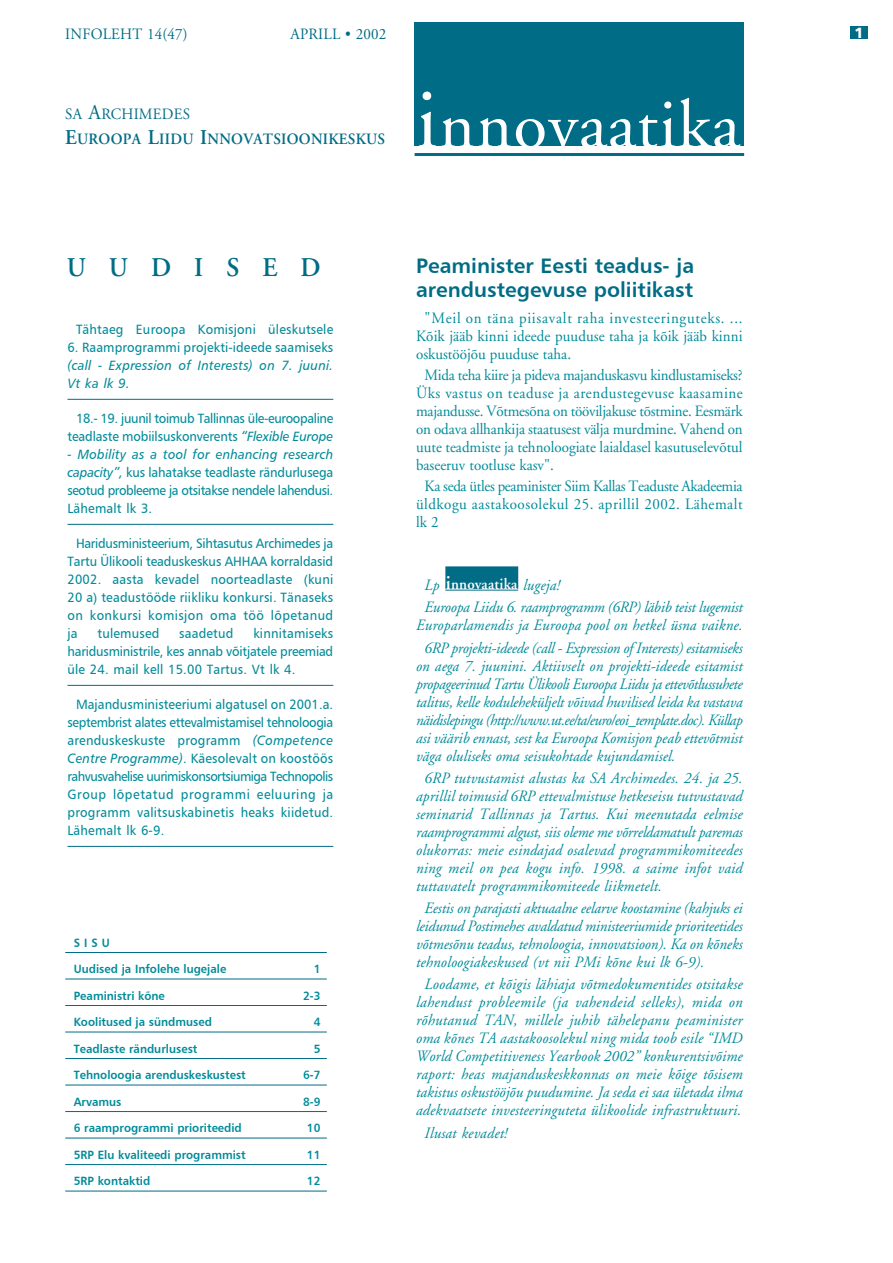
<style>
.page{position:relative;width:893px;height:1263px;background:#fff}
.page>*{position:absolute;margin:0;border:0;box-sizing:border-box;transform-origin:0 0}
.t1{font:69px "Adobe Garamond";letter-spacing:.015em;color:#fff}
.t2{font:600 27px "Adobe Garamond";letter-spacing:.9em;color:#006c85;scale:.95 1}
.t3{font:21px/24px "Humanist 777 BT Bold B";color:#006c85}
.t4{font:italic 15.75px/18px "Adobe Garamond";letter-spacing:.01em;color:#008b99;text-align:justify;scale:.95 1}
.t5{font:15.75px/18px "Adobe Garamond";color:#008b99;text-align:justify;scale:.95 1}
.t6{font:italic 15.75px/23.4px "Adobe Garamond";letter-spacing:-.015em;color:#008b99;scale:.95 1}
.t7{font:600 15.75px/25.2px "Adobe Garamond";letter-spacing:.015em;color:#006c85;scale:.95 1}
.t8{font:15.75px "Adobe Garamond";letter-spacing:.01em;color:#006c85;scale:.95 1}
.t9{font:15px "Humanist 777 BT Black B";color:#fff}
.t10{font:13.5px/18px "Humanist 777 BT Roman B";letter-spacing:.015em;color:#008b99;text-align:justify;scale:.95 1}
.t11{font:13.5px/18px "Humanist 777 BT Roman B";letter-spacing:-.03em;color:#008b99;text-align:right;scale:.95 1}
.t12{font:13.5px/18px "Humanist 777 BT Italic B";letter-spacing:.015em;color:#008b99;scale:.95 1}
.t13{font:12px "Humanist 777 BT Bold B";color:#008b99;scale:.95 1}
.s1{font-weight:400}
.s2{font-weight:400;font-size:21px}
.s3{font-size:21px}
.s4{font-size:84px}
.s5{font-family:"Humanist 777 BT Italic B"}
.s6{font-weight:600;font-style:normal;font-size:19.5px;color:#fff}
.s7{font-weight:600;font-style:normal;color:#fff}
</style>
<div class="page">
<div style="left:445px;top:566px;width:73px;height:23px;background:#006c85"></div>
<hr style="left:445px;top:590px;width:73px;height:1px;background:#006c85">
<div style="left:850px;top:26px;width:17px;height:13px;background:#006c85"></div>
<div style="left:415px;top:23px;width:329px;height:123px;background:#006c85"></div>
<hr style="left:415px;top:153px;width:329px;height:3px;background:#006c85">
<hr style="left:65px;top:952px;width:262px;height:1px;background:#006c85">
<hr style="left:65px;top:979px;width:262px;height:1px;background:#006c85">
<hr style="left:65px;top:1005px;width:262px;height:1px;background:#006c85">
<hr style="left:65px;top:1032px;width:262px;height:1px;background:#006c85">
<hr style="left:65px;top:1058px;width:262px;height:1px;background:#006c85">
<hr style="left:65px;top:1085px;width:262px;height:1px;background:#006c85">
<hr style="left:65px;top:1111px;width:262px;height:1px;background:#006c85">
<hr style="left:65px;top:1138px;width:262px;height:1px;background:#006c85">
<hr style="left:65px;top:1164px;width:262px;height:1px;background:#006c85">
<hr style="left:65px;top:1191px;width:262px;height:1px;background:#006c85">
<hr style="left:68px;top:399px;width:265px;height:1px;background:#006c85">
<hr style="left:68px;top:524px;width:265px;height:1px;background:#006c85">
<hr style="left:68px;top:685px;width:265px;height:1px;background:#006c85">
<hr style="left:68px;top:846px;width:265px;height:1px;background:#006c85">
<p class="t8" style="left:65px;top:24px;width:130px">INFOLEHT 14(47)</p>
<p class="t8" style="left:291px;top:24px;width:102px">APRILL • 2002</p>
<p class="t9" style="left:855px;top:23px;width:11px">1</p>
<p class="t7" style="left:65px;top:101px;width:338px"><span class="s1">SA</span> <span class="s2">A</span><span class="s1">RCHIMEDES<br></span><span class="s3">E</span>UROOPA <span class="s3">L</span>IIDU <span class="s3">I</span>NNOVATSIOONIKESKUS</p>
<h1 class="t1" style="left:416px;top:83px;width:325px"><span class="s4">i</span>nnovaatika</h1>
<h2 class="t2" style="left:67px;top:251px;width:269px">UUDISED</h2>
<p class="t10" style="left:76px;top:320px;width:272px">Tähtaeg Euroopa Komisjoni üleskutsele</p>
<p class="t10" style="left:68px;top:338px;width:281px">6. Raamprogrammi projekti-ideede saamiseks</p>
<p class="t12" style="left:68px;top:356px;width:281px">(call - Expression of Interests) on 7. juuni.<br>Vt ka lk 9.</p>
<p class="t11" style="left:68px;top:409px;width:281px">18.- 19. juunil toimub Tallinnas üle-euroopaline teadlaste mobiilsuskonverents <span class="s5">“Flexible Europe</span></p>
<p class="t12" style="left:68px;top:445px;width:281px">- Mobility as a tool for enhancing research</p>
<p class="t10" style="left:68px;top:463px;width:281px"><span class="s5">capacity”,</span> kus lahatakse teadlaste rändurlusega seotud probleeme ja otsitakse nendele lahendusi.<br>Lähemalt lk 3.</p>
<p class="t10" style="left:68px;top:534px;width:281px;text-indent:9px">Haridusministeerium, Sihtasutus Archimedes ja Tartu Ülikooli teaduskeskus AHHAA korraldasid 2002. aasta kevadel noorteadlaste (kuni 20 a) teadustööde riikliku konkursi. Tänaseks on konkursi komisjon oma töö lõpetanud ja</p>
<p class="t10" style="left:68px;top:624px;width:281px;text-indent:186px">kinnitamiseks haridusministrile, kes annab võitjatele preemiad üle 24. mail kell 15.00 Tartus. Vt lk 4.</p>
<p class="t10" style="left:68px;top:695px;width:281px;text-indent:9px">Majandusministeeriumi algatusel on 2001.a. septembrist alates ettevalmistamisel tehnoloogia arenduskeskuste programm <span class="s5">(Competence Centre Programme)</span>. Käesolevalt on koostöös rahvusvahelise uurimiskonsortsiumiga Technopolis Group lõpetatud programmi eeluuring ja programm valitsuskabinetis heaks kiidetud.<br>Lähemalt lk 6-9.</p>
<p class="t10" style="left:97px;top:624px;width:67px">tulemused</p>
<p class="t10" style="left:179px;top:624px;width:59px">saadetud</p>
<p class="t13" style="left:74px;top:936px;width:39px">SISU</p>
<p class="t13" style="left:74px;top:962px;width:162px">Uudised ja Infolehe lugejale</p>
<p class="t13" style="left:314px;top:962px;width:9px">1</p>
<p class="t13" style="left:74px;top:989px;width:97px">Peaministri kõne</p>
<p class="t13" style="left:303px;top:989px;width:20px">2-3</p>
<p class="t13" style="left:74px;top:1015px;width:147px">Koolitused ja sündmused</p>
<p class="t13" style="left:314px;top:1015px;width:9px">4</p>
<p class="t13" style="left:74px;top:1042px;width:132px">Teadlaste rändurlusest</p>
<p class="t13" style="left:314px;top:1042px;width:9px">5</p>
<p class="t13" style="left:74px;top:1068px;width:183px">Tehnoloogia arenduskeskustest</p>
<p class="t13" style="left:303px;top:1068px;width:20px">6-7</p>
<p class="t13" style="left:74px;top:1095px;width:52px">Arvamus</p>
<p class="t13" style="left:303px;top:1095px;width:20px">8-9</p>
<p class="t13" style="left:74px;top:1121px;width:178px">6 raamprogrammi prioriteedid</p>
<p class="t13" style="left:307px;top:1121px;width:16px">10</p>
<p class="t13" style="left:74px;top:1148px;width:182px">5RP Elu kvaliteedi programmist</p>
<p class="t13" style="left:307px;top:1148px;width:16px">11</p>
<p class="t13" style="left:74px;top:1174px;width:82px">5RP kontaktid</p>
<p class="t13" style="left:307px;top:1174px;width:16px">12</p>
<h3 class="t3" style="left:416px;top:253px;width:280px">Peaminister Eesti teadus- ja arendustegevuse poliitikast</h3>
<p class="t5" style="left:416px;top:309px;width:345px;text-indent:9px">"Meil on täna piisavalt raha investeeringuteks. ...<br>Kõik jääb kinni ideede puuduse taha ja kõik jääb kinni oskustööjõu puuduse taha.</p>
<p class="t5" style="left:416px;top:366px;width:345px;text-indent:9px">Mida teha kiire ja pideva majanduskasvu kindlustamiseks?<br>Üks vastus on teaduse ja arendustegevuse kaasamine majandusse. Võtmesõna on tööviljakuse tõstmine. Eesmärk on odava allhankija staatusest välja murdmine. Vahend on uute teadmiste ja tehnoloogiate laialdasel kasutuselevõtul baseeruv tootluse kasv".</p>
<p class="t5" style="left:416px;top:477px;width:345px;text-indent:9px">Ka seda ütles peaminister Siim Kallas Teaduste Akadeemia üldkogu aastakoosolekul 25. aprillil 2002. Lähemalt lk 2</p>
<p class="t6" style="left:425px;top:572px;width:336px">Lp <span class="s6">i</span><span class="s7">nnovaatika</span> lugeja!<br>Euroopa Liidu 6. raamprogramm (6RP) läbib teist lugemist</p>
<p class="t6" style="left:416px;top:614px;width:345px;line-height:22.2px;text-align:center">Europarlamendis ja Euroopa pool on hetkel üsna vaikne.<br>6RP projekti-ideede (call - Expression of Interests) esitamiseks</p>
<p class="t4" style="left:416px;top:656px;width:345px">on aega 7. juunini. Aktiivselt on projekti-ideede esitamist propageerinud Tartu Ülikooli Euroopa Liidu ja ettevõtlussuhete talitus, kelle koduleheküljelt võivad huvilised leida ka vastava näidislepingu (http://www.ut.ee/ta/euro/eoi_template.doc). Küllap asi väärib ennast, sest ka Euroopa Komisjon peab ettevõtmist väga oluliseks oma seisukohtade kujundamisel.</p>
<p class="t4" style="left:416px;top:768px;width:345px;text-indent:9px">6RP tutvustamist alustas ka SA Archimedes. 24. ja 25. aprillil toimusid 6RP ettevalmistuse hetkeseisu tutvustavad seminarid Tallinnas ja Tartus. Kui meenutada eelmise raamprogrammi algust, siis oleme me võrreldamatult paremas olukorras: meie esindajad osalevad programmikomiteedes ning meil on pea kogu info. 1998. a saime infot vaid tuttavatelt programmikomiteede liikmetelt.</p>
<p class="t4" style="left:416px;top:899px;width:345px;text-indent:9px">Eestis on parajasti aktuaalne eelarve koostamine (kahjuks ei leidunud Postimehes avaldatud ministeeriumide prioriteetides võtmesõnu teadus, tehnoloogia, innovatsioon). Ka on kõneks tehnoloogiakeskused (vt nii PMi kõne kui lk 6-9).</p>
<p class="t4" style="left:416px;top:975px;width:345px;text-align:center">Loodame, et kõigis lähiaja võtmedokumentides otsitakse lahendust probleemile (ja vahendeid selleks), mida on rõhutanud TAN, millele juhib tähelepanu peaminister oma kõnes TA aastakoosolekul ning mida toob esile “IMD World Competitiveness Yearbook 2002” konkurentsivõime raport: heas majanduskeskkonnas on meie kõige tõsisem takistus oskustööjõu puudumine. Ja seda ei saa ületada ilma adekvaatsete investeeringuteta ülikoolide infrastruktuuri.</p>
<p class="t4" style="left:425px;top:1123px;width:88px">Ilusat kevadet!</p>
</div>
